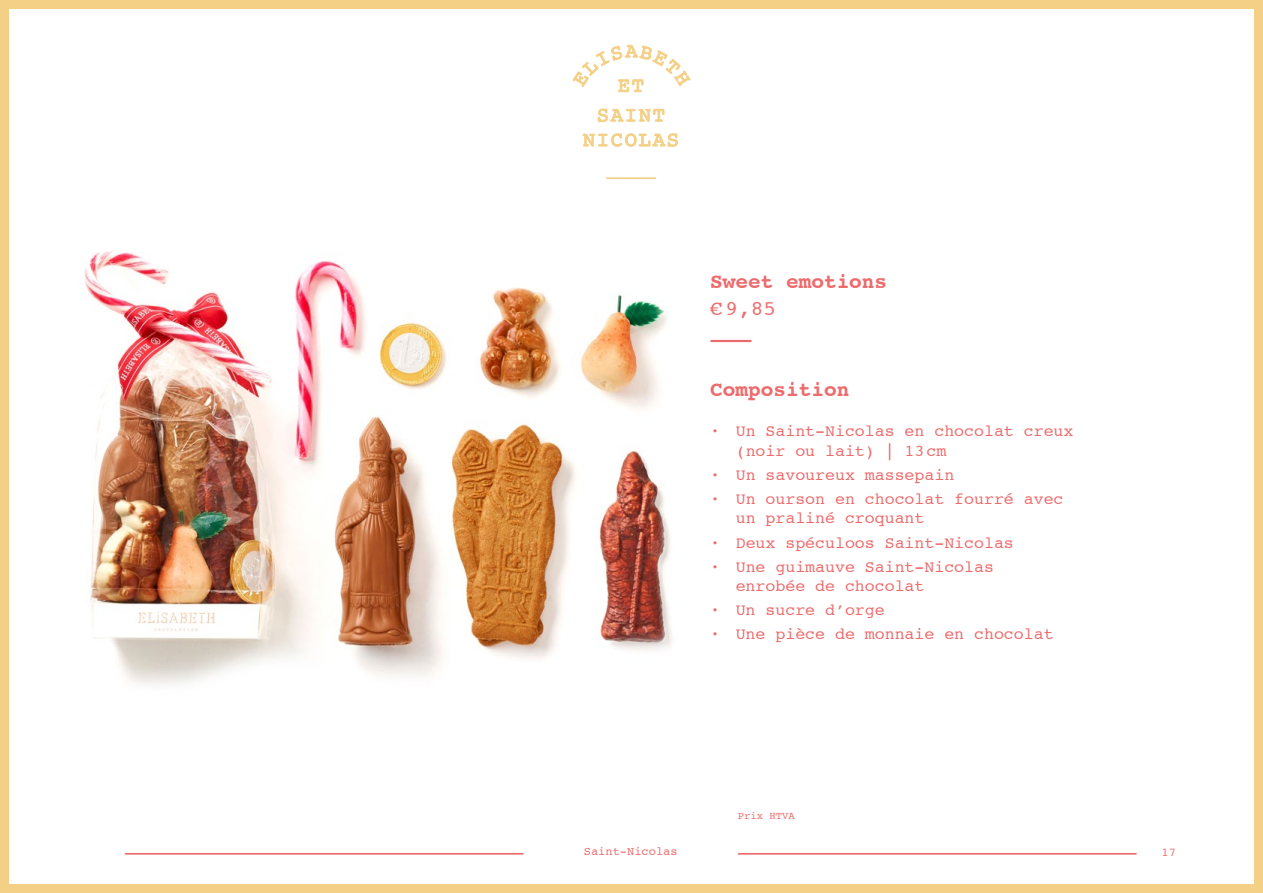
<style>
.page{position:relative;width:1263px;height:893px;background:#fff}
.page>*{position:absolute;margin:0;border:0;box-sizing:border-box;transform-origin:0 0}
.t1{font:700 21px "Courier 10 Pitch BT";color:#ed6b6c}
.t2{font:21px "Courier 10 Pitch BT";color:#ed6b6c}
.t3{font:16.5px/24px "Courier 10 Pitch BT";color:#ed6b6c}
.t4{font:12px "Courier 10 Pitch BT";color:#ed6b6c}
.t5{font:10.5px "Courier 10 Pitch BT";color:#ed6b6c}
</style>
<div class="page">
<div style="left:0;top:0;width:1263px;height:893px;border:9px solid #f4d086"></div>
<hr style="left:738px;top:853px;width:399px;height:2px;background:#ed6b6c">
<hr style="left:125px;top:853px;width:399px;height:2px;background:#ed6b6c">
<hr style="left:606px;top:177px;width:50px;height:2px;background:#f4d086">
<svg style="left:572px;top:45px;width:118px;height:102px"></svg>
<hr style="left:711px;top:340px;width:40px;height:2px;background:#ed6b6c">
<img style="left:84px;top:251px;width:588px;height:434px">
<p class="t1" style="left:710px;top:270px;width:178px">Sweet emotions</p>
<p class="t2" style="left:710px;top:297px;width:67px">€9,85</p>
<p class="t1" style="left:710px;top:378px;width:141px">Composition</p>
<p class="t3" style="left:736px;top:421px;width:339px;line-height:19.8px;text-indent:-25px">· Un Saint-Nicolas en chocolat creux (noir ou lait) | 13cm</p>
<p class="t3" style="left:710px;top:463px;width:355px">· Un savoureux massepain<br>· Un ourson en chocolat fourré avec</p>
<p class="t3" style="left:710px;top:507px;width:305px;text-indent:25px">un praliné croquant<br>· Deux spéculoos Saint-Nicolas · Une guimauve Saint-Nicolas</p>
<p class="t3" style="left:710px;top:575px;width:345px;text-indent:25px">enrobée de chocolat<br>· Un sucre d’orge<br>· Une pièce de monnaie en chocolat</p>
<p class="t5" style="left:738px;top:810px;width:58px">Prix HTVA</p>
<p class="t4" style="left:584px;top:845px;width:95px">Saint-Nicolas</p>
<p class="t4" style="left:1162px;top:845px;width:16px">17</p>
</div>
